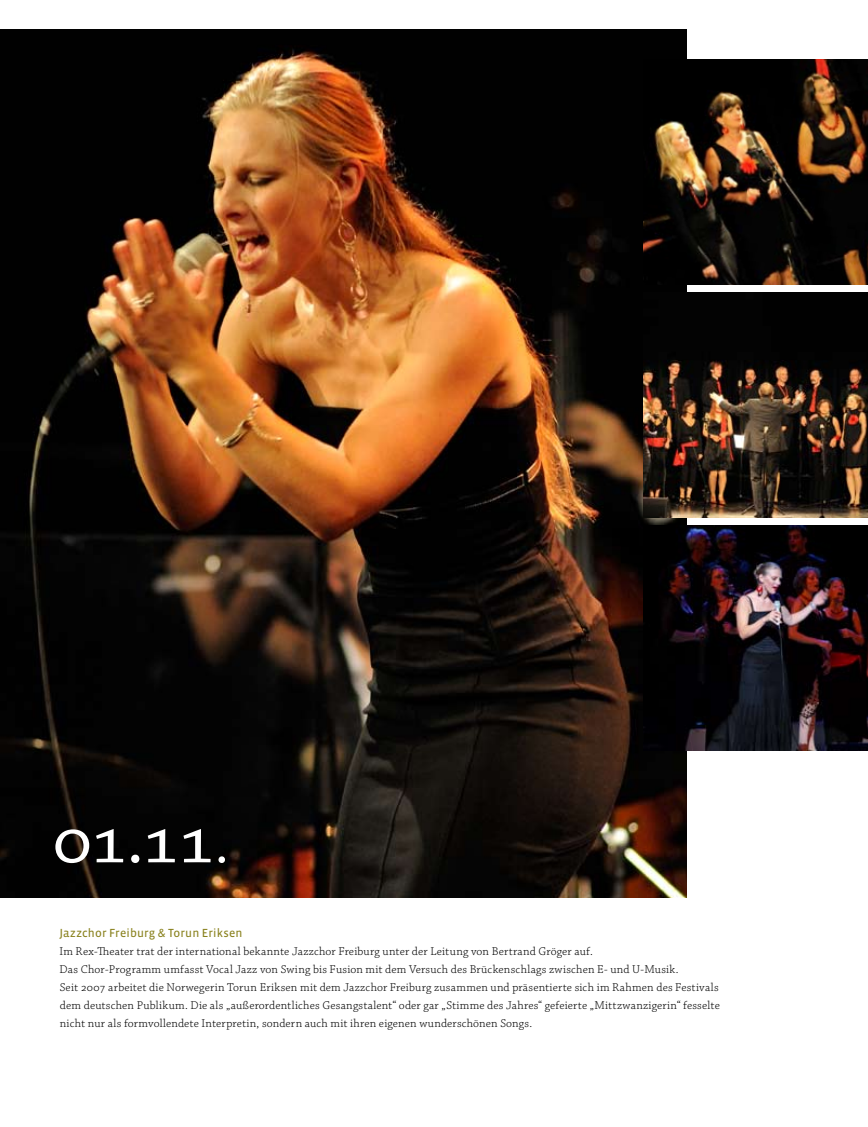
<style>
.page{position:relative;width:868px;height:1127px;background:#fff}
.page>*{position:absolute;margin:0;border:0;box-sizing:border-box;transform-origin:0 0}
.t1{font:75px "Chaparral Pro";color:#fff}
.t2{font:300 12px/18px "Chaparral Pro";letter-spacing:.02em;color:#000}
.t3{font:12px "Vista Sans Reg";letter-spacing:.015em;color:#89811d}
</style>
<div class="page">
<img style="left:0;top:30px;width:686px;height:867px">
<img style="left:643px;top:293px;width:224px;height:224px">
<img style="left:643px;top:60px;width:224px;height:224px">
<img style="left:643px;top:526px;width:224px;height:224px">
<h1 class="t1" style="left:52px;top:797px;width:179px">01.11.</h1>
<p class="t3" style="left:59px;top:926px;width:184px">Jazzchor Freiburg &amp; Torun Eriksen</p>
<p class="t2" style="left:59px;top:942px;width:662px">Im Rex-Theater trat der international bekannte Jazzchor Freiburg unter der Leitung von Bertrand Gröger auf.<br>Das Chor-Programm umfasst Vocal Jazz von Swing bis Fusion mit dem Versuch des Brückenschlags zwischen E- und U-Musik.<br>Seit 2007 arbeitet die Norwegerin Torun Eriksen mit dem Jazzchor Freiburg zusammen und präsentierte sich im Rahmen des Festivals dem deutschen Publikum. Die als „außerordentliches Gesangstalent“ oder gar „Stimme des Jahres“ gefeierte „Mittzwanzigerin“ fesselte nicht nur als formvollendete Interpretin, sondern auch mit ihren eigenen wunderschönen Songs.</p>
</div>
